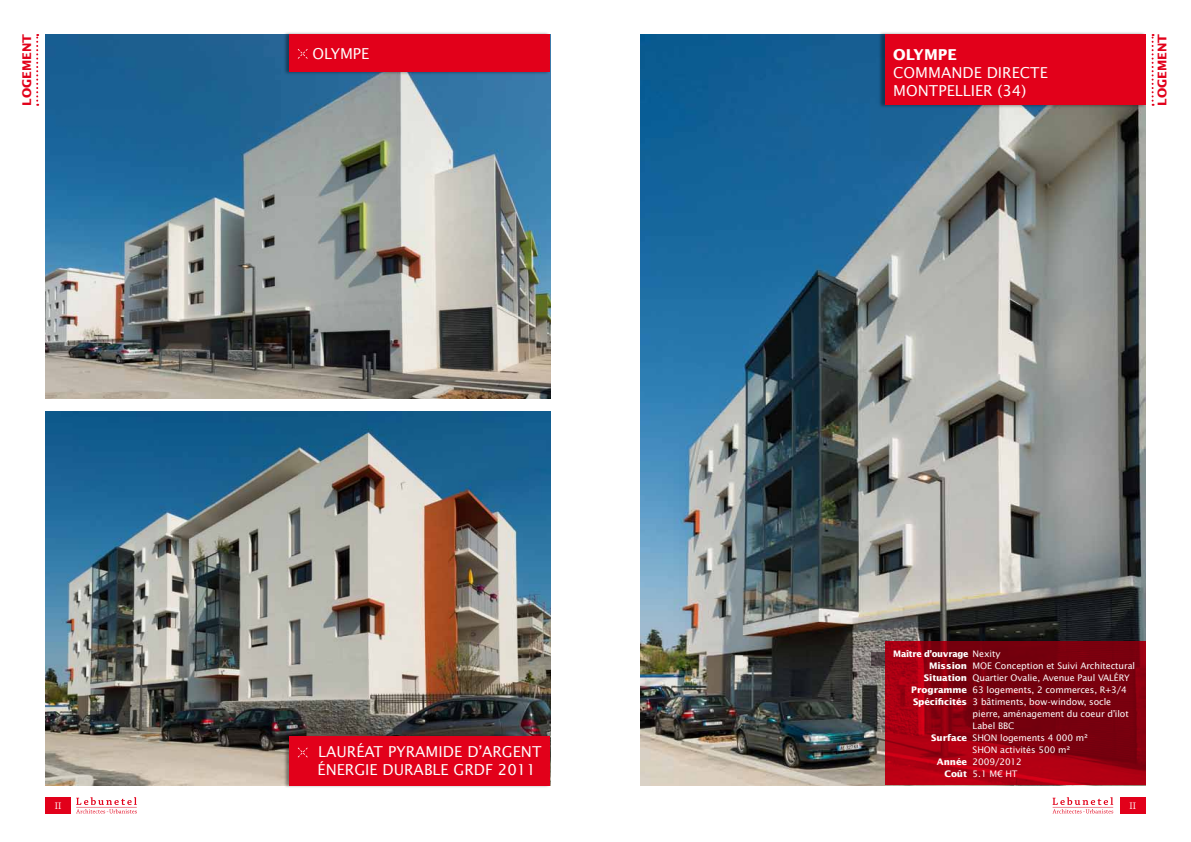
<style>
.page{position:relative;width:1191px;height:842px;background:#fff}
.page>*{position:absolute;margin:0;border:0;box-sizing:border-box;transform-origin:0 0}
.t1{font:15px/18px "Lucida Sans Std";color:#fff}
.t2{font:700 15px "Lucida Sans Std";color:#fff}
.t3{font:700 12px "Lucida Sans Std";color:#e2001a}
.t4{font:10px "Chaparral Pro";color:#fff}
.t5{font:9px "Lucida Sans Std";letter-spacing:-.01em;color:#fff}
.t6{font:700 9px "Lucida Sans Std";letter-spacing:-.03em;color:#fff;scale:.95 1}
.s1{font-weight:400}
.s2{font-weight:700}
</style>
<div class="page">
<img style="left:46px;top:34px;width:504px;height:364px">
<img style="left:45px;top:411px;width:505px;height:374px">
<img style="left:641px;top:34px;width:504px;height:751px">
<svg style="left:871px;top:652px;width:13px;height:13px"></svg>
<svg style="left:36px;top:34px;width:2px;height:72px"></svg>
<svg style="left:76px;top:797px;width:61px;height:16px"></svg>
<svg style="left:1151px;top:34px;width:2px;height:72px"></svg>
<svg style="left:1052px;top:797px;width:61px;height:16px"></svg>
<div style="left:45px;top:797px;width:26px;height:16px;background:#e2001a"></div>
<div style="left:1120px;top:797px;width:25px;height:16px;background:#e2001a"></div>
<div style="left:283px;top:31px;width:267px;height:44px;background:#000;opacity:.4"></div>
<div style="left:289px;top:34px;width:261px;height:38px;background:#e2001a"></div>
<svg style="left:298px;top:49px;width:10px;height:10px"></svg>
<div style="left:283px;top:733px;width:267px;height:56px;background:#000;opacity:.4"></div>
<div style="left:289px;top:736px;width:261px;height:49px;background:#e2001a"></div>
<svg style="left:298px;top:747px;width:10px;height:10px"></svg>
<div style="left:878px;top:31px;width:268px;height:77px;background:#000;opacity:.4"></div>
<div style="left:884px;top:34px;width:261px;height:71px;background:#e2001a"></div>
<svg style="left:884px;top:641px;width:261px;height:144px;background:#8e0413"></svg>
<h2 class="t3" style="left:20px;top:106px;width:73px;rotate:-90deg">Logement</h2>
<h2 class="t3" style="left:1155px;top:106px;width:73px;rotate:-90deg">Logement</h2>
<h1 class="t1" style="left:312px;top:45px;width:58px">Olympe</h1>
<h1 class="t2" style="left:893px;top:46px;width:65px">Olympe</h1>
<h1 class="t1" style="left:893px;top:64px;width:156px">Co mmande directe<br>Montpellier (34)</h1>
<h1 class="t1" style="left:317px;top:743px;width:225px">Lauréat Pyramide d’Argent<br>Énergie Durable Grdf 2011</h1>
<p class="t6" style="left:893px;top:648px;width:114px">Maître d’ouvrage <span class="s1">N exity</span></p>
<p class="t5" style="left:929px;top:660px;width:207px"><span class="s2">M ission</span> MOE Conception et Suivi Architectural</p>
<p class="t5" style="left:924px;top:672px;width:186px"><span class="s2">Situation</span> Quartier Ovalie, Avenue Paul VALÉRY</p>
<p class="t5" style="left:911px;top:684px;width:217px"><span class="s2">Programme</span> 63 logements, 2 commerces, R+3/4</p>
<p class="t5" style="left:913px;top:696px;width:200px"><span class="s2">Spécificités</span> 3 bâtiments, bow-window, socle</p>
<p class="t5" style="left:972px;top:708px;width:158px">pierre, aménagement du coeur d’ilot</p>
<p class="t5" style="left:972px;top:720px;width:43px">Label BBC</p>
<p class="t5" style="left:931px;top:732px;width:158px"><span class="s2">Surface</span> SHON logements 4 000 m²</p>
<p class="t5" style="left:972px;top:744px;width:99px">SHON activités 500 m²</p>
<p class="t5" style="left:937px;top:756px;width:87px"><span class="s2">Année</span> 2009/2012</p>
<p class="t5" style="left:944px;top:768px;width:74px"><span class="s2">Coût</span> 5.1 M€ HT</p>
<p class="t4" style="left:55px;top:800px;width:8px">II</p>
<p class="t4" style="left:1129px;top:800px;width:8px">II</p>
</div>
